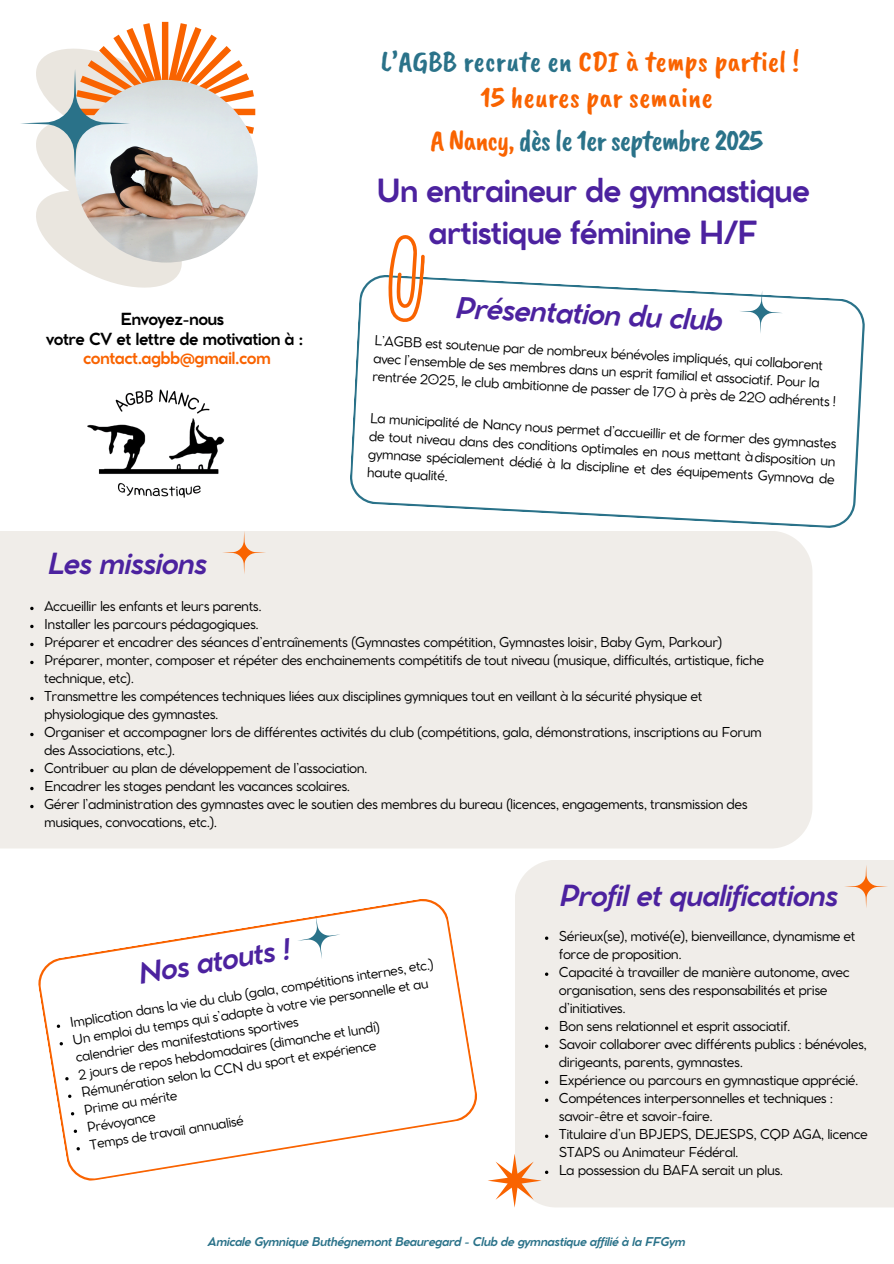
<style>
.page{position:relative;width:894px;height:1264px;background:#fff}
.page>*{position:absolute;margin:0;border:0;box-sizing:border-box;transform-origin:0 0}
.t1{font:700 31.5px/41.7px "Cocomat Pro";letter-spacing:-.035em;color:#4c229f;text-align:center}
.t2{font:30px/36px "Caveat Brush";color:#f96300;text-align:center}
.t3{font:30px "Caveat Brush";letter-spacing:-.035em;color:#2a7289}
.t4{font:italic 700 28.65px "Cocomat Pro";letter-spacing:-.035em;color:#4c229f}
.t5{font:italic 700 28.2px "Cocomat Pro";color:#4c229f}
.t6{font:700 16.5px/19.2px "Cocomat Pro";letter-spacing:-.035em;color:#000;text-align:center}
.t7{font:13.5px/18px "Cocomat Pro";letter-spacing:-.035em;color:#000}
.t8{font:13.35px/17.9px "Cocomat Pro";color:#000}
.t9{font:italic 700 12px "Cocomat Pro";letter-spacing:-.035em;color:#2a7289}
.s1{color:#2a7289}
.s2{color:#f96300}
</style>
<div class="page">
<svg style="left:21px;top:22px;width:234px;height:266px"></svg>
<svg style="left:350px;top:275px;width:514px;height:253px"></svg>
<svg style="left:382px;top:235px;width:45px;height:89px"></svg>
<svg style="left:737px;top:289px;width:46px;height:46px"></svg>
<div style="left:0;top:531px;width:812px;height:317px;background:#f0ede9"></div>
<svg style="left:222px;top:531px;width:44px;height:43px;background:#f0e0d4"></svg>
<div style="left:514px;top:859px;width:379px;height:348px;background:#f0ede9"></div>
<svg style="left:845px;top:865px;width:42px;height:43px"></svg>
<svg style="left:38px;top:899px;width:439px;height:282px"></svg>
<svg style="left:57px;top:1024px;width:3px;height:4px"></svg>
<svg style="left:59px;top:1041px;width:4px;height:4px"></svg>
<svg style="left:65px;top:1076px;width:4px;height:4px"></svg>
<svg style="left:68px;top:1094px;width:4px;height:4px"></svg>
<svg style="left:71px;top:1111px;width:3px;height:4px"></svg>
<svg style="left:73px;top:1129px;width:4px;height:4px"></svg>
<svg style="left:76px;top:1146px;width:4px;height:4px"></svg>
<svg style="left:294px;top:912px;width:49px;height:50px"></svg>
<img style="left:87px;top:389px;width:138px;height:109px">
<svg style="left:30px;top:606px;width:4px;height:4px"></svg>
<svg style="left:30px;top:624px;width:4px;height:4px"></svg>
<svg style="left:30px;top:642px;width:4px;height:4px"></svg>
<svg style="left:30px;top:660px;width:4px;height:4px"></svg>
<svg style="left:30px;top:696px;width:4px;height:4px"></svg>
<svg style="left:30px;top:732px;width:4px;height:4px"></svg>
<svg style="left:30px;top:768px;width:4px;height:4px"></svg>
<svg style="left:30px;top:786px;width:4px;height:4px"></svg>
<svg style="left:30px;top:804px;width:4px;height:4px"></svg>
<svg style="left:488px;top:1153px;width:60px;height:54px"></svg>
<p class="t2" style="left:381px;top:43px;width:420px"><span class="s1">L’AGBB recrute en</span> CDI à temps partiel !<br>15 heures par semaine</p>
<p class="t3" style="left:430px;top:121px;width:334px"><span class="s2">A Nancy,</span> dès le 1er septembre 2025</p>
<h1 class="t6" style="left:46px;top:311px;width:258px">Envoyez-nous<br>votre CV et lettre de motivation à : <span class="s2">contact.agbb@gmail.com</span></h1>
<h4 class="t4" style="left:48px;top:553px;width:161px">Les missions</h4>
<p class="t1" style="left:376px;top:173px;width:435px">Un entraineur de gymnastique artistique féminine H/F</p>
<p class="t4" style="left:456px;top:296px;width:269px;rotate:3deg">Présentation du club</p>
<p class="t7" style="left:374px;top:333px;width:466px;rotate:3deg">L’AGBB est soutenue par de nombreux bénévoles impliqués, qui collaborent avec l’ensemble de ses membres dans un esprit familial et associatif. Pour la rentrée 2025, le club ambitionne de passer de 170 à près de 220 adhérents !</p>
<p class="t7" style="left:370px;top:410px;width:469px;text-align:justify;rotate:3deg">La municipalité de Nancy nous permet d’accueillir et de former des gymnastes de tout niveau dans des conditions optimales en nous mettant àdisposition un gymnase spécialement dédié à la discipline et des équipements Gymnova de haute qualité.</p>
<p class="t7" style="left:44px;top:598px;width:219px">Accueillir les enfants et leurs parents.</p>
<p class="t7" style="left:44px;top:616px;width:216px">Installer les parcours pédagogiques.</p>
<p class="t7" style="left:44px;top:634px;width:679px">Préparer et encadrer des séances d’entraînements (Gymnastes compétition, Gymnastes loisir, Baby Gym, Parkour)</p>
<p class="t7" style="left:44px;top:652px;width:721px">Préparer, monter, composer et répéter des enchainements compétitifs de tout niveau (musique, difficultés, artistique, fiche technique, etc).</p>
<p class="t7" style="left:44px;top:688px;width:659px">Transmettre les compétences techniques liées aux disciplines gymniques tout en veillant à la sécurité physique et physiologique des gymnastes.</p>
<p class="t7" style="left:44px;top:724px;width:719px">Organiser et accompagner lors de différentes activités du club (compétitions, gala, démonstrations, inscriptions au Forum des Associations, etc.).</p>
<p class="t7" style="left:44px;top:760px;width:325px">Contribuer au plan de développement de l’association.</p>
<h3 class="t7" style="left:44px;top:778px;width:307px">Encadrer les stages pendant les vacances scolaires.</h3>
<p class="t7" style="left:44px;top:796px;width:705px">Gérer l’administration des gymnastes avec le soutien des membres du bureau (licences, engagements, transmission des musiques, convocations, etc.).</p>
<p class="t5" style="left:137px;top:964px;width:155px;rotate:-10deg">Nos atouts !</p>
<h2 class="t8" style="left:69px;top:1014px;width:369px;rotate:-9deg">Implication dans la vie du club (gala, compétitions internes, etc.)</h2>
<h2 class="t8" style="left:72px;top:1031px;width:361px;rotate:-9deg">Un emploi du temps qui s’adapte à votre vie personnelle et au calendrier des manifestations sportives</h2>
<h1 class="t8" style="left:77px;top:1066px;width:306px;rotate:-9deg">2 jours de repos hebdomadaires (dimanche et lundi)</h1>
<p class="t8" style="left:80px;top:1084px;width:300px;rotate:-9deg">Rémunération selon la CCN du sport et expérience</p>
<h1 class="t8" style="left:83px;top:1101px;width:96px;rotate:-9deg">Prime au mérite</h1>
<h5 class="t8" style="left:86px;top:1119px;width:71px;rotate:-9deg">Prévoyance</h5>
<h5 class="t8" style="left:88px;top:1136px;width:157px;rotate:-9deg">Temps de travail annualisé</h5>
<p class="t4" style="left:559px;top:884px;width:280px">Profil et qualifications</p>
<p class="t7" style="left:558px;top:928px;width:298px">Sérieux(se), motivé(e), bienveillance, dynamisme et force de proposition.</p>
<p class="t7" style="left:558px;top:964px;width:292px">Capacité à travailler de manière autonome, avec organisation, sens des responsabilités et prise d’initiatives.</p>
<p class="t7" style="left:558px;top:1018px;width:233px">Bon sens relationnel et esprit associatif.</p>
<p class="t7" style="left:558px;top:1036px;width:309px">Savoir collaborer avec différents publics : bénévoles, dirigeants, parents, gymnastes.</p>
<p class="t7" style="left:558px;top:1072px;width:301px">Expérience ou parcours en gymnastique apprécié.</p>
<p class="t7" style="left:558px;top:1090px;width:276px">Compétences interpersonnelles et techniques : savoir-être et savoir-faire.</p>
<p class="t7" style="left:558px;top:1126px;width:310px">Titulaire d’un BPJEPS, DEJESPS, CQP AGA, licence<br>STAPS ou Animateur Fédéral.</p>
<h1 class="t7" style="left:558px;top:1162px;width:226px">La possession du BAFA serait un plus.</h1>
<p class="t9" style="left:208px;top:1237px;width:479px">Amicale Gymnique Buthégnemont Beauregard - Club de gymnastique affilié à la FFGym</p>
</div>
